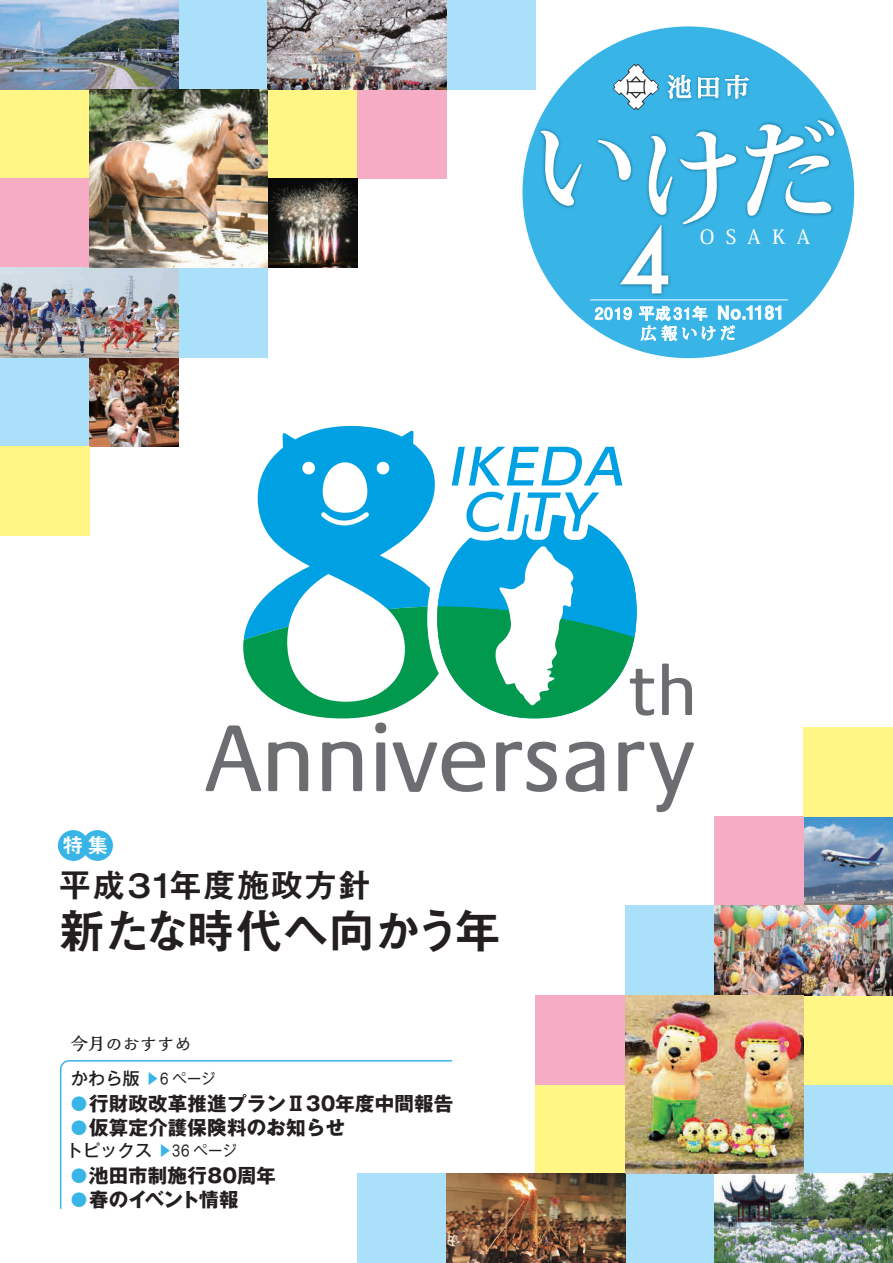
<style>
.page{position:relative;width:893px;height:1263px;background:#fff}
.page>*{position:absolute;margin:0;border:0;box-sizing:border-box;transform-origin:0 0}
.t1{font:700 107.4px "Koz Min Pro";color:#fff}
.t2{font:500 85.5px "Futura";color:#fff}
.t3{font:48px "Midashi Go Pro MB31";letter-spacing:-.065em;color:#231f20}
.t4{font:33.75px "Midashi Go Pro MB31";color:#231f20}
.t5{font:500 24.75px "Koz Min Pro";color:#fff}
.t6{font:21px "Midashi Go Pro MB31";color:#fff}
.t7{font:700 19.5px "Gothic MB101 Pr 6";letter-spacing:.01em;color:#231f20}
.t8{font:700 19.5px "Gothic MB101 Pr 6";letter-spacing:-.035em;color:#231f20}
.t9{font:500 19.5px "Koz Min Pro";letter-spacing:.55em;color:#fff;scale:1.05 1}
.t10{font:500 17.25px "Gothic MB101 Pr 6";color:#231f20}
.t11{font:700 17.25px "Kaimin Tu Std";color:#231f20}
.t12{font:500 15.9px "Koz Min Pr 6 N";letter-spacing:.23em;color:#fff}
.t13{font:700 15.45px "Futo Go B101 Pr 6";letter-spacing:.06em;color:#fff}
.s1{font-family:"Midashi Go Pr 6 MB31";font-weight:400;font-size:18px}
.s2{font-size:14.25px;color:#39b4e7}
.s3{font-family:"M News G Pro";font-weight:300;font-size:14.25px}
.s4{font-size:16.5px;color:#39b4e7}
.s5{font-family:"M News G Pro";font-weight:300;font-size:14.4px}
</style>
<div class="page">
<div style="left:625px;top:1174px;width:89px;height:89px;background:#aae0f9"></div>
<div style="left:357px;top:1174px;width:89px;height:89px;background:#aae0f9"></div>
<div style="left:804px;top:1084px;width:89px;height:90px;background:#aae0f9"></div>
<div style="left:536px;top:1084px;width:89px;height:90px;background:#fff685"></div>
<div style="left:804px;top:995px;width:89px;height:89px;background:#fff685"></div>
<div style="left:536px;top:995px;width:89px;height:89px;background:#f6acc4"></div>
<img style="left:446px;top:1174px;width:179px;height:89px">
<div style="left:625px;top:906px;width:89px;height:89px;background:#aae0f9"></div>
<img style="left:804px;top:816px;width:89px;height:90px">
<div style="left:714px;top:816px;width:90px;height:90px;background:#f6acc4"></div>
<div style="left:804px;top:727px;width:89px;height:89px;background:#fff685"></div>
<div style="left:179px;top:0;width:89px;height:89px;background:#aae0f9"></div>
<div style="left:446px;top:0;width:90px;height:89px;background:#aae0f9"></div>
<div style="left:0;top:89px;width:89px;height:90px;background:#fff685"></div>
<div style="left:268px;top:89px;width:89px;height:90px;background:#fff685"></div>
<div style="left:357px;top:89px;width:89px;height:90px;background:#f6acc4"></div>
<div style="left:0;top:179px;width:89px;height:89px;background:#f6acc4"></div>
<img style="left:268px;top:179px;width:89px;height:89px">
<div style="left:179px;top:268px;width:89px;height:89px;background:#aae0f9"></div>
<div style="left:0;top:357px;width:89px;height:89px;background:#aae0f9"></div>
<img style="left:89px;top:357px;width:90px;height:89px">
<div style="left:0;top:446px;width:89px;height:90px;background:#fff685"></div>
<img style="left:268px;top:0;width:178px;height:89px">
<img style="left:714px;top:906px;width:179px;height:89px">
<img style="left:714px;top:1174px;width:179px;height:89px">
<img style="left:0;top:268px;width:179px;height:89px">
<img style="left:625px;top:995px;width:179px;height:179px">
<img style="left:0;top:0;width:179px;height:89px">
<svg style="left:59px;top:1060px;width:394px;height:150px"></svg>
<svg style="left:205px;top:426px;width:489px;height:386px"></svg>
<img style="left:89px;top:89px;width:179px;height:179px">
<div style="left:82px;top:830px;width:31px;height:31px;background:#39b4e7;border-radius:50%"></div>
<div style="left:58px;top:830px;width:31px;height:31px;background:#39b4e7;border-radius:50%"></div>
<div style="left:522px;top:26px;width:332px;height:332px;background:#39b4e7;border-radius:50%"></div>
<img style="left:614px;top:253px;width:72px;height:68px">
<img style="left:669px;top:74px;width:70px;height:27px">
<svg style="left:667px;top:75px;width:24px;height:24px"></svg>
<svg style="left:698px;top:77px;width:21px;height:21px"></svg>
<svg style="left:725px;top:75px;width:24px;height:24px"></svg>
<svg style="left:595px;top:307px;width:37px;height:13px"></svg>
<svg style="left:639px;top:305px;width:142px;height:36px"></svg>
<img style="left:613px;top:64px;width:46px;height:43px">
<img style="left:528px;top:107px;width:312px;height:146px">
<hr style="left:590px;top:300px;width:198px;height:1px;background:#fff">
<p class="t5" style="left:667px;top:69px;width:84px">池田市</p>
<h1 class="t1" style="left:533px;top:94px;width:309px">いけだ</h1>
<h2 class="t2" style="left:619px;top:203px;width:54px">4</h2>
<p class="t9" style="left:700px;top:223px;width:107px">OSAKA</p>
<p class="t13" style="left:595px;top:301px;width:191px">2019 平成 31年 <span class="s1">No.1181</span></p>
<p class="t12" style="left:641px;top:324px;width:97px">広報いけだ</p>
<p class="t6" style="left:63px;top:828px;width:47px">特集</p>
<h3 class="t4" style="left:58px;top:858px;width:315px">平成３１年度施政方針</h3>
<h3 class="t3" style="left:58px;top:893px;width:445px">新たな時代へ向かう年</h3>
<p class="t11" style="left:71px;top:1032px;width:122px">今月のおすすめ</p>
<p class="t10" style="left:71px;top:1064px;width:146px">かわら版 <span class="s2">▶</span><span class="s3">6 ページ</span></p>
<p class="t7" style="left:71px;top:1087px;width:384px"><span class="s4">●</span>行財政改革推進プランⅡ30年度中間報告</p>
<p class="t7" style="left:71px;top:1111px;width:276px"><span class="s4">●</span>仮算定介護保険料のお知らせ</p>
<p class="t10" style="left:66px;top:1136px;width:173px">トピックス <span class="s2">▶</span><span class="s5">36 ページ</span></p>
<p class="t7" style="left:71px;top:1159px;width:207px"><span class="s4">●</span>池田市制施行80周年</p>
<p class="t8" style="left:71px;top:1183px;width:169px"><span class="s4">●</span>春のイベント情報</p>
</div>
